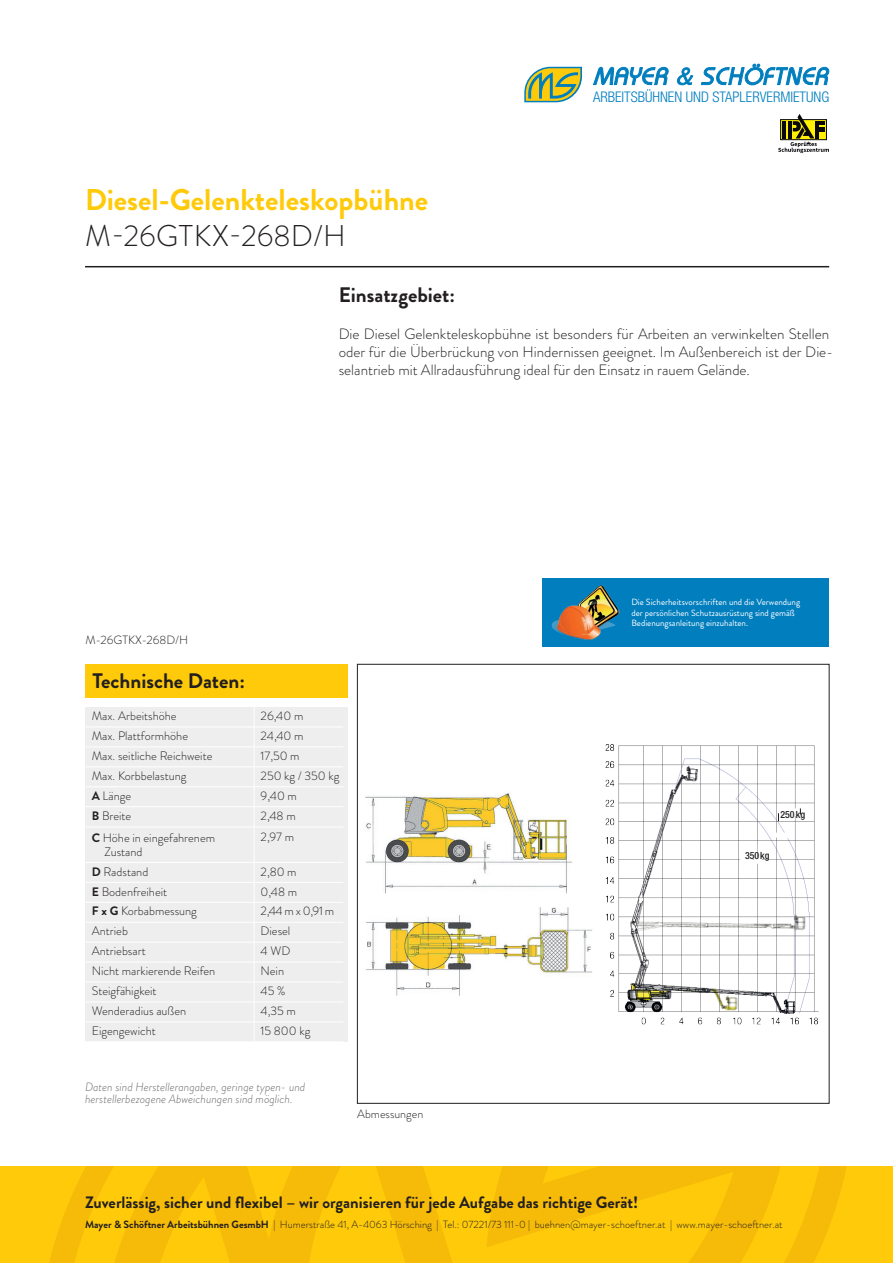
<style>
.page{position:relative;width:893px;height:1263px;background:#fff}
.page>*{position:absolute;margin:0;border:0;box-sizing:border-box;transform-origin:0 0}
.t1{font:700 30px "Brandon Grotesque";color:#feca0a}
.t2{font:300 30px "Brandon Grotesque";letter-spacing:.005em;color:#231f20}
.t3{font:700 21px "Brandon Grotesque";color:#231f20}
.t4{font:700 16.5px "Brandon Grotesque";color:#231f20}
.t5{font:300 15px/18px "Brandon Grotesque";color:#231f20}
.t6{font:300 condensed 14.7px "Helvetica Neue LT Std";color:#007ebe}
.t7{font:300 12.3px/14.7px "Brandon Grotesque";color:#231f20}
.t8{font:italic 300 12px/12.8px "Brandon Grotesque";color:#6c6d70}
.t9{font:300 12px "Brandon Grotesque";color:#231f20}
.t10{font:300 10.5px "Brandon Grotesque";color:#231f20}
.t11{font:500 condensed 9.9px "Helvetica Neue LT Std";color:#231f20}
.t12{font:9px/10.8px "Brandon Grotesque";color:#fff}
.s1{font-weight:700}
</style>
<div class="page">
<div style="left:85px;top:664px;width:263px;height:34px;background:#feca0a"></div>
<div style="left:85px;top:707px;width:263px;height:335px;background:#eeeeef"></div>
<hr style="left:85px;top:266px;width:744px;height:1px;background:#231f20">
<svg style="left:0;top:1166px;width:893px;height:97px;background:#fcc609"></svg>
<svg style="left:73px;top:1166px;width:717px;height:97px;background:#fac209"></svg>
<div style="left:542px;top:578px;width:287px;height:69px;background:#007ebe"></div>
<img style="left:551px;top:585px;width:69px;height:55px">
<svg style="left:524px;top:67px;width:58px;height:35px;background:#a8b869"></svg>
<svg style="left:593px;top:66px;width:76px;height:20px"></svg>
<svg style="left:676px;top:67px;width:18px;height:19px"></svg>
<svg style="left:701px;top:63px;width:129px;height:23px"></svg>
<svg style="left:778px;top:114px;width:51px;height:39px"></svg>
<hr style="left:85px;top:727px;width:169px;height:1px;background:#fff">
<hr style="left:254px;top:727px;width:89px;height:1px;background:#fff">
<hr style="left:85px;top:747px;width:169px;height:1px;background:#fff">
<hr style="left:254px;top:747px;width:89px;height:1px;background:#fff">
<hr style="left:85px;top:766px;width:169px;height:1px;background:#fff">
<hr style="left:254px;top:766px;width:89px;height:1px;background:#fff">
<hr style="left:85px;top:786px;width:169px;height:1px;background:#fff">
<hr style="left:254px;top:786px;width:89px;height:1px;background:#fff">
<hr style="left:85px;top:806px;width:169px;height:1px;background:#fff">
<hr style="left:254px;top:806px;width:89px;height:1px;background:#fff">
<hr style="left:85px;top:827px;width:169px;height:1px;background:#fff">
<hr style="left:254px;top:827px;width:89px;height:1px;background:#fff">
<hr style="left:254px;top:827px;width:1px;height:35px;background:#fff">
<hr style="left:85px;top:862px;width:169px;height:1px;background:#fff">
<hr style="left:254px;top:862px;width:89px;height:1px;background:#fff">
<hr style="left:85px;top:882px;width:169px;height:1px;background:#fff">
<hr style="left:254px;top:882px;width:89px;height:1px;background:#fff">
<hr style="left:85px;top:902px;width:169px;height:1px;background:#fff">
<hr style="left:254px;top:902px;width:89px;height:1px;background:#fff">
<hr style="left:85px;top:922px;width:169px;height:1px;background:#fff">
<hr style="left:254px;top:922px;width:89px;height:1px;background:#fff">
<hr style="left:85px;top:942px;width:169px;height:1px;background:#fff">
<hr style="left:254px;top:942px;width:89px;height:1px;background:#fff">
<hr style="left:85px;top:962px;width:169px;height:1px;background:#fff">
<hr style="left:254px;top:962px;width:89px;height:1px;background:#fff">
<hr style="left:85px;top:982px;width:169px;height:1px;background:#fff">
<hr style="left:254px;top:982px;width:89px;height:1px;background:#fff">
<hr style="left:85px;top:1002px;width:169px;height:1px;background:#fff">
<hr style="left:254px;top:1002px;width:89px;height:1px;background:#fff">
<hr style="left:85px;top:1022px;width:169px;height:1px;background:#fff">
<hr style="left:254px;top:1022px;width:89px;height:1px;background:#fff">
<hr style="left:85px;top:1041px;width:169px;height:1px;background:#fff">
<hr style="left:254px;top:1041px;width:89px;height:1px;background:#fff">
<img style="left:365px;top:793px;width:227px;height:203px">
<img style="left:605px;top:744px;width:214px;height:281px">
<h1 class="t1" style="left:85px;top:178px;width:345px">Diesel-Gelenkteleskopbühne</h1>
<h1 class="t2" style="left:85px;top:215px;width:262px">M-26GTKX-268D/H</h1>
<p class="t6" style="left:593px;top:88px;width:238px">ARBEITSBÜHNEN UND STAPLERVERMIETUNG</p>
<h2 class="t3" style="left:339px;top:280px;width:118px">Einsatzgebiet:</h2>
<p class="t5" style="left:339px;top:325px;width:496px">Die Diesel Gelenkteleskopbühne ist besonders für Arbeiten an verwinkelten Stellen oder für die Überbrückung von Hindernissen geeignet. Im Außenbereich ist der Die&shy;selantrieb mit Allradausführung ideal für den Einsatz in rauem Gelände.</p>
<p class="t9" style="left:85px;top:632px;width:104px">M-26GTKX-268D/H</p>
<h2 class="t3" style="left:92px;top:667px;width:154px">Technische Daten:</h2>
<p class="t7" style="left:92px;top:709px;width:86px">Max. Arbeitshöhe</p>
<p class="t7" style="left:261px;top:709px;width:44px">26,40 m</p>
<p class="t7" style="left:92px;top:729px;width:98px">Max. Plattformhöhe</p>
<p class="t7" style="left:261px;top:729px;width:44px">24,40 m</p>
<p class="t7" style="left:92px;top:748px;width:122px">Max. seitliche Reichweite</p>
<p class="t7" style="left:261px;top:748px;width:41px">17,50 m</p>
<p class="t7" style="left:92px;top:768px;width:96px">Max. Korbbelastung</p>
<p class="t7" style="left:261px;top:768px;width:80px">250 kg / 350 kg</p>
<p class="t7" style="left:92px;top:788px;width:41px"><span class="s1">A</span> Länge</p>
<p class="t7" style="left:261px;top:788px;width:38px">9,40 m</p>
<p class="t7" style="left:92px;top:808px;width:41px"><span class="s1">B</span> Breite</p>
<p class="t7" style="left:261px;top:808px;width:37px">2,48 m</p>
<p class="t7" style="left:105px;top:830px;width:112px;text-indent:-13px"><span class="s1">C</span> Höhe in eingefahrenem<br>Zustand</p>
<p class="t7" style="left:261px;top:829px;width:35px">2,97 m</p>
<p class="t7" style="left:92px;top:864px;width:58px"><span class="s1">D</span> Radstand</p>
<p class="t7" style="left:261px;top:864px;width:38px">2,80 m</p>
<p class="t7" style="left:92px;top:884px;width:77px"><span class="s1">E</span> Bodenfreiheit</p>
<p class="t7" style="left:261px;top:884px;width:38px">0,48 m</p>
<p class="t7" style="left:92px;top:904px;width:107px"><span class="s1">F x G</span> Korbabmessung</p>
<p class="t7" style="left:261px;top:904px;width:75px">2,44 m x 0,91 m</p>
<p class="t7" style="left:92px;top:924px;width:38px">Antrieb</p>
<p class="t7" style="left:261px;top:924px;width:31px">Diesel</p>
<p class="t7" style="left:92px;top:944px;width:55px">Antriebsart</p>
<p class="t7" style="left:261px;top:944px;width:31px">4 WD</p>
<p class="t7" style="left:92px;top:964px;width:125px">Nicht markierende Reifen</p>
<p class="t7" style="left:261px;top:964px;width:25px">Nein</p>
<p class="t7" style="left:92px;top:984px;width:66px">Steigfähigkeit</p>
<p class="t7" style="left:261px;top:984px;width:26px">45 %</p>
<p class="t7" style="left:92px;top:1003px;width:96px">Wenderadius außen</p>
<p class="t7" style="left:261px;top:1003px;width:37px">4,35 m</p>
<p class="t7" style="left:92px;top:1023px;width:66px">Eigengewicht</p>
<p class="t7" style="left:261px;top:1023px;width:51px">15 800 kg</p>
<p class="t8" style="left:85px;top:1080px;width:222px">Daten sind Herstellerangaben, geringe typen- und herstellerbezogene Abweichungen sind möglich.</p>
<p class="t9" style="left:357px;top:1106px;width:68px">Abmessungen</p>
<p class="t12" style="left:631px;top:596px;width:170px">Die Sicherheitsvorschriften und die Verwendung der persönlichen Schutzausrüstung sind gemäß<br>Bedienungsanleitung einzuhalten.</p>
<p class="t11" style="left:780px;top:808px;width:26px">250 kg</p>
<p class="t11" style="left:745px;top:849px;width:26px">350 kg</p>
<h3 class="t4" style="left:85px;top:1191px;width:555px">Zuverlässig, sicher und flexibel – wir organisieren für jede Aufgabe das richtige Gerät!</h3>
<p class="t10" style="left:85px;top:1217px;width:699px"><span class="s1">Mayer &amp; Schöftner Arbeitsbühnen GesmbH</span> | Humerstraße 41, A-4063 Hörsching | Tel.: 07221/73 111-0 | buehnen@mayer-schoeftner.at | www.mayer-schoeftner.at</p>
</div>
